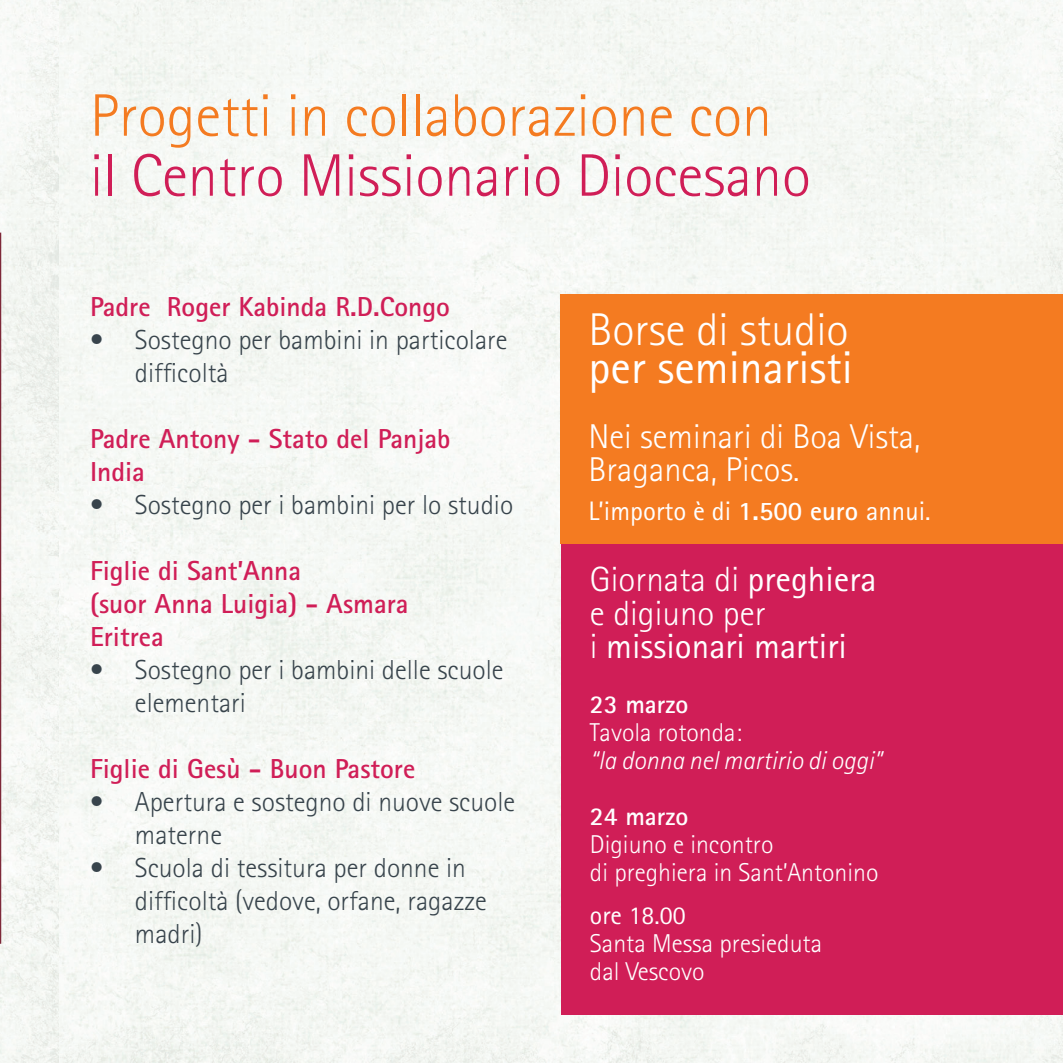
<style>
.page{position:relative;width:1063px;height:1063px;background:#fff}
.page>*{position:absolute;margin:0;border:0;box-sizing:border-box;transform-origin:0 0}
.t1{font:300 60px "Rotis Sans Serif";color:#d01e57}
.t2{font:300 60px "Rotis Sans Serif";color:#f47b21}
.t3{font:46px "Rotis Sans Serif";color:#fff}
.t4{font:300 46px "Rotis Sans Serif";color:#fff}
.t5{font:35px/33.2px "Rotis Sans Serif";color:#fff}
.t6{font:300 34.5px/33px "Rotis Sans Serif";color:#fff}
.t7{font:300 27.5px/33px "Rotis Sans Serif";color:#38444c}
.t8{font:700 27.5px/33px "Rotis Sans Serif";color:#d01e57}
.t9{font:26.75px "Rotis Sans Serif";color:#fff}
.t10{font:300 25.75px/28px "Rotis Sans Serif";color:#fff}
.t11{font:italic 300 25.75px "Rotis Sans Serif";color:#fff}
.t12{font:700 25.75px "Rotis Sans Serif";color:#fff}
.t13{font:25.75px "Rotis Sans Serif";color:#fff}
.s1{font-weight:700}
.s2{font-weight:300}
</style>
<div class="page">
<div style="left:58px;top:0;width:1005px;height:1063px;background:#f5f8f4"></div>
<img style="left:0;top:0;width:58px;height:1063px">
<svg style="left:0;top:233px;width:1px;height:711px"></svg>
<div style="left:561px;top:294px;width:502px;height:250px;background:#f47b21"></div>
<div style="left:561px;top:544px;width:502px;height:470px;background:#d01e57"></div>
<h1 class="t2" style="left:90px;top:81px;width:683px">Progetti in collaborazione con</h1>
<h1 class="t1" style="left:90px;top:141px;width:722px">il Centro Missionario Diocesano</h1>
<p class="t8" style="left:90px;top:290px;width:362px">Padre Roger Kabinda R.D.Congo</p>
<p class="t7" style="left:135px;top:323px;width:374px;text-indent:-45px">• Sostegno per bambini in particolare difficoltà</p>
<p class="t8" style="left:90px;top:422px;width:362px">Padre Antony - Stato del Panjab<br>India</p>
<p class="t7" style="left:90px;top:488px;width:425px">• Sostegno per i bambini per lo studio</p>
<p class="t8" style="left:90px;top:554px;width:320px">Figlie di Sant’Anna<br>(suor Anna Luigia) - Asmara<br>Eritrea</p>
<p class="t7" style="left:135px;top:653px;width:370px;text-indent:-45px">• Sostegno per i bambini delle scuole elementari</p>
<p class="t8" style="left:90px;top:752px;width:327px">Figlie di Gesù - Buon Pastore</p>
<p class="t7" style="left:135px;top:785px;width:382px;text-indent:-45px">• Apertura e sostegno di nuove scuole materne</p>
<p class="t7" style="left:135px;top:851px;width:353px;text-indent:-45px">• Scuola di tessitura per donne in difficoltà (vedove, orfane, ragazze madri)</p>
<h2 class="t4" style="left:589px;top:303px;width:262px">Borse di studio</h2>
<h2 class="t3" style="left:589px;top:340px;width:266px">per seminaristi</h2>
<p class="t6" style="left:589px;top:420px;width:334px">Nei seminari di Boa Vista,<br>Braganca, Picos.</p>
<p class="t9" style="left:589px;top:495px;width:344px">L’importo è di <span class="s1">1.500 euro</span> annui.</p>
<p class="t5" style="left:590px;top:563px;width:288px"><span class="s2">Giornata di</span> preghiera <span class="s2">e digiuno per<br>i</span> missionari martiri</p>
<p class="t12" style="left:590px;top:688px;width:100px">23 marzo</p>
<p class="t10" style="left:590px;top:719px;width:153px">Tavola rotonda:</p>
<p class="t11" style="left:590px;top:746px;width:293px">“la donna nel martirio di oggi”</p>
<p class="t12" style="left:590px;top:800px;width:100px">24 marzo</p>
<p class="t10" style="left:590px;top:831px;width:290px">Digiuno e incontro<br>di preghiera in Sant’Antonino</p>
<p class="t13" style="left:590px;top:900px;width:97px">ore 18.00</p>
<p class="t10" style="left:590px;top:930px;width:234px">Santa Messa presieduta dal Vescovo</p>
</div>
